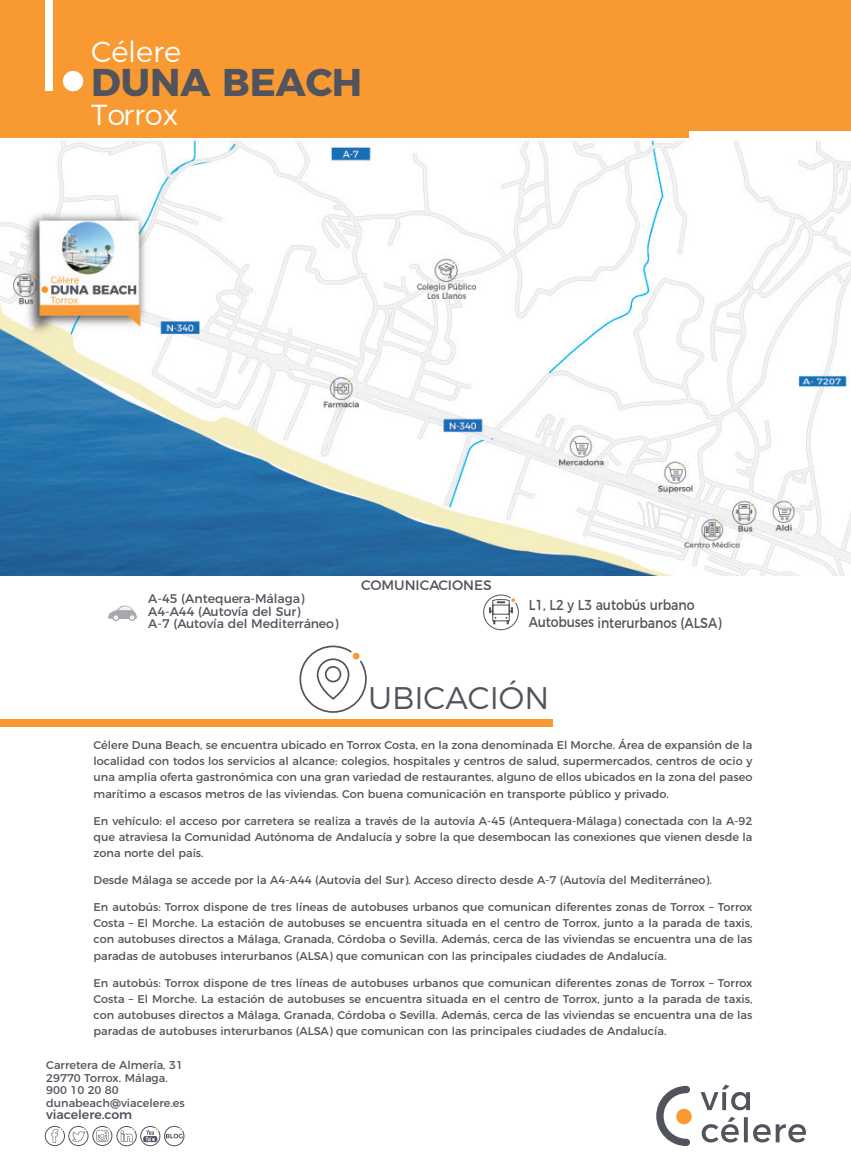
<style>
.page{position:relative;width:851px;height:1170px;background:#fff}
.page>*{position:absolute;margin:0;border:0;box-sizing:border-box;transform-origin:0 0}
.t1{font:700 38.62px "Montserrat";color:#51545c}
.t2{font:300 31.25px "Montserrat";color:#51545c}
.t3{font:300 29px/63px "Montserrat";color:#fff}
.t4{font:14.38px/17.5px "Montserrat";letter-spacing:-.01em;color:#51545c;scale:.87 1}
.t5{font:13.75px "Montserrat";color:#51545c}
.t6{font:12.5px/12.5px "Montserrat";color:#51545c}
.t7{font:500 12.5px "Montserrat";color:#51545c}
.t8{font:11.25px/16.2px "Montserrat";color:#51545c;text-align:justify}
</style>
<div class="page">
<svg style="left:656px;top:1084px;width:150px;height:61px"></svg>
<svg style="left:45px;top:1125px;width:139px;height:21px"></svg>
<div style="left:0;top:0;width:850px;height:138px;background:#f89932"></div>
<div style="left:688px;top:131px;width:162px;height:7px;background:#fff"></div>
<div style="left:0;top:719px;width:553px;height:7px;background:#f89932"></div>
<svg style="left:300px;top:645px;width:66px;height:67px"></svg>
<div style="left:45px;top:0;width:7px;height:90px;background:#fff"></div>
<img style="left:0;top:138px;width:850px;height:437px">
<div style="left:63px;top:71px;width:20px;height:20px;background:#fff;border-radius:50%"></div>
<div style="left:112px;top:614px;width:7px;height:7px;background:#a8a9ad;border-radius:50%"></div>
<svg style="left:108px;top:605px;width:29px;height:15px"></svg>
<svg style="left:483px;top:594px;width:36px;height:36px"></svg>
<h3 class="t3" style="left:91px;top:18px;width:91px">Célere<br>Torrox</h3>
<h1 class="t1" style="left:91px;top:50px;width:272px">DUNA BEACH</h1>
<p class="t6" style="left:148px;top:591px;width:192px">A-45 (Antequera-Málaga)<br>A4-A44 (Autovía del Sur)<br>A-7 (Autovía del Mediterráneo)</p>
<p class="t5" style="left:361px;top:574px;width:132px">COMUNICACIONES</p>
<p class="t4" style="left:528px;top:595px;width:223px">L1, L2 y L3 autobús urbano<br>Autobuses interurbanos (ALSA)</p>
<h2 class="t2" style="left:368px;top:673px;width:183px">UBICACIÓN</h2>
<p class="t8" style="left:94px;top:735px;width:660px">Célere Duna Beach, se encuentra ubicado en Torrox Costa, en la zona denominada El Morche. Área de expansión de la localidad con todos los servicios al alcance: colegios, hospitales y centros de salud, supermercados, centros de ocio y una amplia oferta gastronómica con una gran variedad de restaurantes, alguno de ellos ubicados en la zona del paseo marítimo a escasos metros de las viviendas. Con buena comunicación en transporte público y privado.</p>
<p class="t8" style="left:94px;top:811px;width:660px">En vehículo: el acceso por carretera se realiza a través de la autovía A-45 (Antequera-Málaga) conectada con la A-92 que atraviesa la Comunidad Autónoma de Andalucía y sobre la que desembocan las conexiones que vienen desde la zona norte del país.</p>
<p class="t8" style="left:94px;top:870px;width:619px">Desde Málaga se accede por la A4-A44 (Autovía del Sur). Acceso directo desde A-7 (Autovía del Mediterráneo).</p>
<p class="t8" style="left:94px;top:897px;width:660px">En autobús: Torrox dispone de tres líneas de autobuses urbanos que comunican diferentes zonas de Torrox – Torrox Costa – El Morche. La estación de autobuses se encuentra situada en el centro de Torrox, junto a la parada de taxis, con autobuses directos a Málaga, Granada, Córdoba o Sevilla. Además, cerca de las viviendas se encuentra una de las paradas de autobuses interurbanos (ALSA) que comunican con las principales ciudades de Andalucía.</p>
<p class="t8" style="left:94px;top:973px;width:660px">En autobús: Torrox dispone de tres líneas de autobuses urbanos que comunican diferentes zonas de Torrox – Torrox Costa – El Morche. La estación de autobuses se encuentra situada en el centro de Torrox, junto a la parada de taxis, con autobuses directos a Málaga, Granada, Córdoba o Sevilla. Además, cerca de las viviendas se encuentra una de las paradas de autobuses interurbanos (ALSA) que comunican con las principales ciudades de Andalucía.</p>
<p class="t8" style="left:46px;top:1055px;width:138px">Carretera de Almería, 31</p>
<p class="t8" style="left:46px;top:1068px;width:123px">29770 Torrox. Málaga.</p>
<p class="t8" style="left:46px;top:1080px;width:74px">900 10 20 80</p>
<p class="t8" style="left:46px;top:1093px;width:140px">dunabeach@viacelere.es</p>
<p class="t7" style="left:46px;top:1104px;width:88px">viacelere.com</p>
</div>
